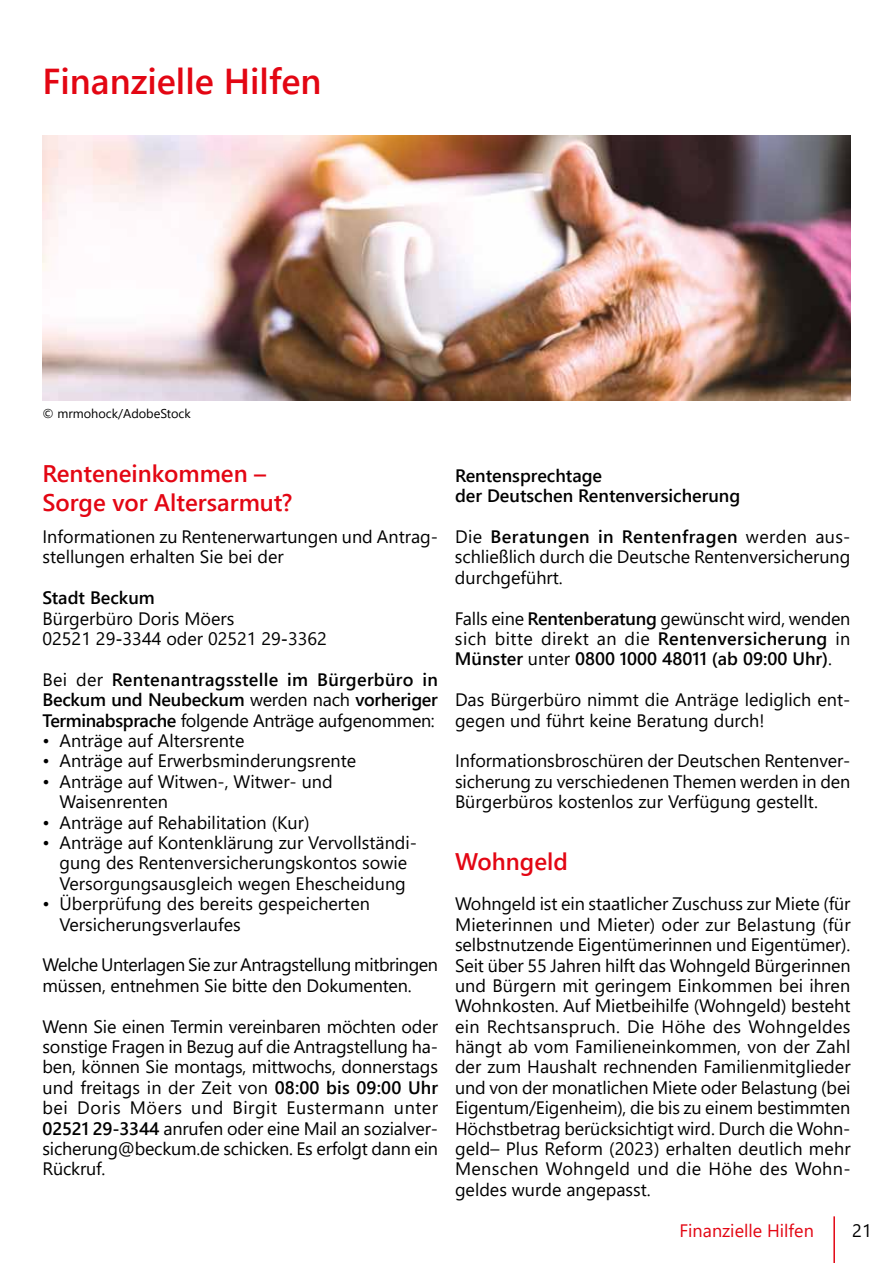
<style>
.page{position:relative;width:893px;height:1263px;background:#fff}
.page>*{position:absolute;margin:0;border:0;box-sizing:border-box;transform-origin:0 0}
.t1{font:600 36px "Segoe UI";color:#e30613}
.t2{font:600 24px/28.8px "Segoe UI";color:#e30613}
.t3{font:18px/20.4px "Segoe UI";color:#000}
.t4{font:600 18px/20.4px "Segoe UI";color:#000;text-align:justify}
.t5{font:18px/20.4px "Segoe UI";letter-spacing:-.025em;color:#000}
.t6{font:18px "Segoe UI";color:#e30613}
.t7{font:12.75px "Segoe UI";color:#000}
.s1{font-weight:600}
.s2{font-weight:400}
</style>
<div class="page">
<hr style="left:833px;top:1216px;width:2px;height:47px;background:#e30613">
<img style="left:43px;top:135px;width:807px;height:265px">
<h1 class="t1" style="left:43px;top:47px;width:281px">Finanzielle Hilfen</h1>
<p class="t7" style="left:43px;top:402px;width:150px">© mrmohock/AdobeStock</p>
<h2 class="t2" style="left:43px;top:457px;width:251px">Renteneinkommen –<br>Sorge vor Altersarmut?</h2>
<p class="t3" style="left:43px;top:525px;width:397px">Informationen zu Rentenerwartungen und Antrag&shy;stellungen erhalten Sie bei der</p>
<p class="t4" style="left:43px;top:586px;width:114px">Stadt Beckum</p>
<p class="t3" style="left:43px;top:606px;width:286px">Bürgerbüro Doris Möers<br>02521 29<span class="s1">-</span>3344 oder 02521 29<span class="s1">-</span>3362</p>
<p class="t4" style="left:43px;top:668px;width:397px"><span class="s2">Bei der</span> Rentenantragsstelle im Bürgerbüro in Beckum und Neubeckum <span class="s2">werden nach</span> vorheriger Terminabsprache <span class="s2">folgende Anträge aufgenommen:</span></p>
<p class="t3" style="left:43px;top:729px;width:203px">• Anträge auf Altersrente</p>
<p class="t3" style="left:43px;top:749px;width:315px">• Anträge auf Erwerbsminderungsrente</p>
<p class="t3" style="left:60px;top:770px;width:275px;text-indent:-17px">• Anträge auf Witwen-, Witwer- und<br>Waisenrenten</p>
<p class="t3" style="left:43px;top:810px;width:268px">• Anträge auf Rehabilitation (Kur)</p>
<p class="t3" style="left:43px;top:831px;width:376px;text-align:center">• Anträge auf Kontenklärung zur Vervollständi&shy;gung des Rentenversicherungskontos sowie<br>Versorgungsausgleich wegen Ehescheidung</p>
<p class="t3" style="left:60px;top:892px;width:312px;text-indent:-17px">• Überprüfung des bereits gespeicherten<br>Versicherungsverlaufes</p>
<p class="t5" style="left:43px;top:953px;width:397px">Welche Unterlagen Sie zur Antragstellung mit bringen müssen, entnehmen Sie bitte den Dokumenten.</p>
<p class="t3" style="left:43px;top:1014px;width:397px;text-align:justify">Wenn Sie einen Termin vereinbaren möchten oder sonstige Fragen in Bezug auf die Antragstellung ha&shy;ben, können Sie montags, mittwochs, donnerstags und freitags in der Zeit von <span class="s1">08:00 bis 09:00 Uhr </span>bei Doris Möers und Birgit Eustermann unter <span class="s1">02521 29-3344</span> anrufen oder eine Mail an sozialver&shy;sicherung@beckum.de schicken. Es erfolgt dann ein Rückruf.</p>
<p class="t4" style="left:455px;top:464px;width:287px">Rentensprechtage<br>der Deutschen Rentenversicherung</p>
<p class="t3" style="left:455px;top:525px;width:397px;text-align:justify">Die <span class="s1">Beratungen in Rentenfragen</span> werden aus&shy;schließlich durch die Deutsche Rentenversicherung durchgeführt.</p>
<p class="t4" style="left:455px;top:606px;width:397px"><span class="s2">Falls eine</span> Rentenberatung <span class="s2">gewünscht wird, wenden sich bitte direkt an die</span> Rentenversicherung <span class="s2">in </span>Münster <span class="s2">unter</span> 0800 1000 48011 (ab 09:00 Uhr)<span class="s2">.</span></p>
<p class="t3" style="left:455px;top:688px;width:397px">Das Bürgerbüro nimmt die Anträge lediglich ent&shy;gegen und führt keine Beratung durch!</p>
<p class="t3" style="left:455px;top:749px;width:397px;text-align:justify">Informationsbroschüren der Deutschen Rentenver&shy;sicherung zu verschiedenen Themen werden in den Bürgerbüros kostenlos zur Verfügung gestellt.</p>
<h2 class="t2" style="left:455px;top:845px;width:114px">Wohngeld</h2>
<p class="t3" style="left:455px;top:892px;width:397px">Wohngeld ist ein staatlicher Zuschuss zur Miete (für Mieterinnen und Mieter) oder zur Belastung (für selbstnutzende Eigentümerinnen und Eigentümer).<br>Seit über 55 Jahren hilft das Wohngeld Bürgerinnen und Bürgern mit geringem Einkommen bei ihren Wohnkosten. Auf Mietbeihilfe (Wohngeld) besteht ein Rechtsanspruch. Die Höhe des Wohngeldes hängt ab vom Familieneinkommen, von der Zahl der zum Haushalt rechnenden Familienmitglieder und von der monatlichen Miete oder Belastung (bei Eigentum/Eigenheim), die bis zu einem bestimmten Höchstbetrag berücksichtigt wird. Durch die Wohn&shy;geld– Plus Reform (2023) erhalten deutlich mehr Menschen Wohngeld und die Höhe des Wohn&shy;geldes wurde angepasst.</p>
<p class="t6" style="left:679px;top:1213px;width:136px">Finanzielle Hilfen</p>
<p class="t3" style="left:852px;top:1219px;width:21px">21</p>
</div>
